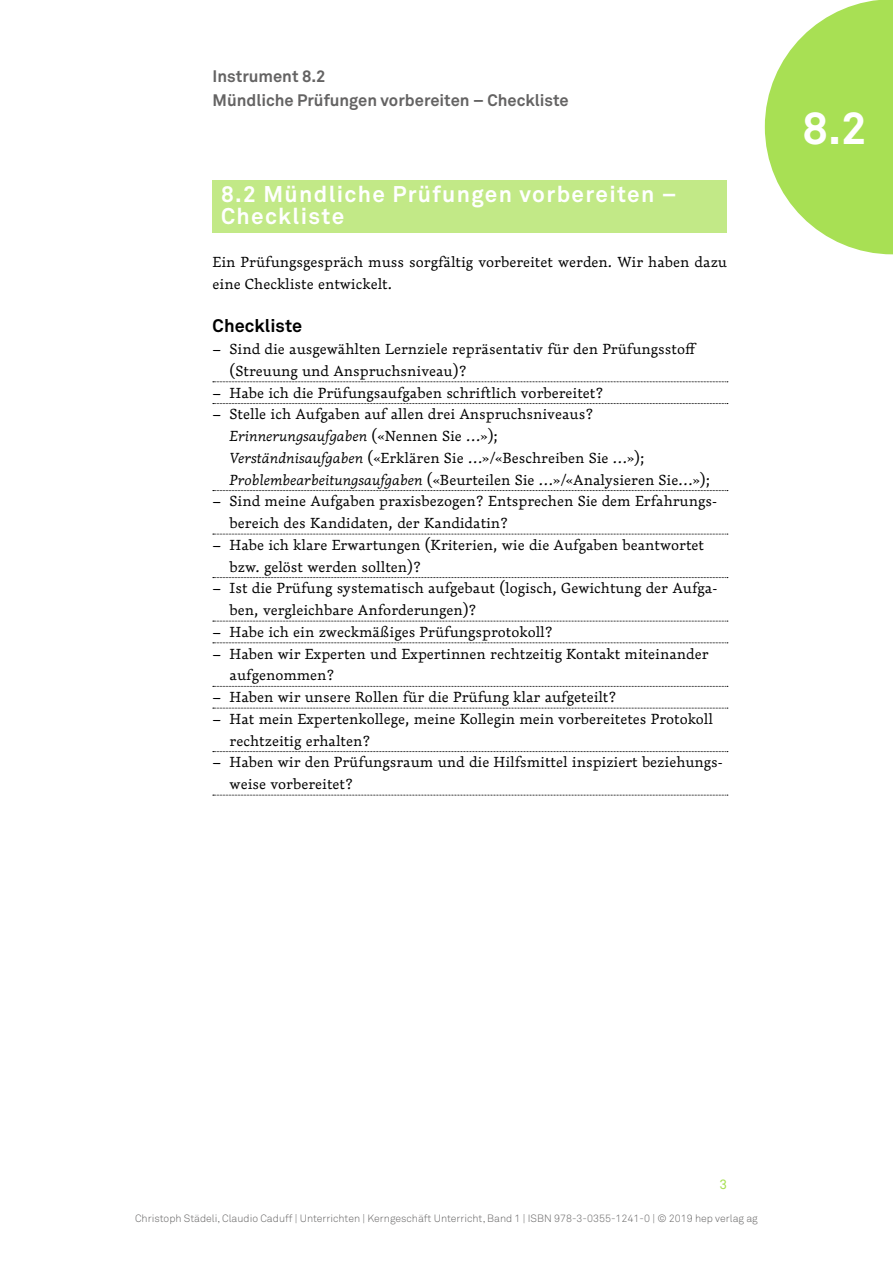
<style>
.page{position:relative;width:893px;height:1263px;background:#fff}
.page>*{position:absolute;margin:0;border:0;box-sizing:border-box;transform-origin:0 0}
.t1{font:700 45px "Akkurat Std";color:#fff}
._2_Überschrift_1_ohn{font:700 22.5px/21.8px "Akkurat Std";letter-spacing:.06em;color:#fff}
._2_Überschrift_2_ohn{font:700 18px "Akkurat Std";letter-spacing:.005em;color:#000}
.t2{font:700 16.5px/24px "Akkurat Std";color:#646363}
._4_Lauftext{font:300 14.25px/21.8px "Dederon LOT";color:#000}
.t3{font:13.5px "Akkurat Std";color:#a8e054}
.t4{font:300 10.5px "Akkurat Std";color:#646363}
.s1{font-style:italic}
</style>
<div class="page">
<svg style="left:765px;top:0;width:128px;height:254px"></svg>
<div style="left:213px;top:180px;width:514px;height:53px;background:#c2e987"></div>
<svg style="left:213px;top:382px;width:515px;height:1px"></svg>
<svg style="left:213px;top:403px;width:515px;height:1px"></svg>
<svg style="left:213px;top:490px;width:515px;height:1px"></svg>
<svg style="left:213px;top:534px;width:515px;height:1px"></svg>
<svg style="left:213px;top:577px;width:515px;height:1px"></svg>
<svg style="left:213px;top:621px;width:515px;height:1px"></svg>
<svg style="left:213px;top:643px;width:515px;height:1px"></svg>
<svg style="left:213px;top:686px;width:515px;height:1px"></svg>
<svg style="left:213px;top:708px;width:515px;height:1px"></svg>
<svg style="left:213px;top:751px;width:515px;height:1px"></svg>
<svg style="left:213px;top:795px;width:515px;height:1px"></svg>
<p class="t2" style="left:213px;top:64px;width:358px">Instrument 8.2<br>Mündliche Prüfungen vorbereiten – Checkliste</p>
<p class="_2_Überschrift_1_ohn" style="left:221px;top:183px;width:457px">8.2 Mündliche Prüfungen vorbereiten –<br>Checkliste</p>
<p class="_4_Lauftext" style="left:213px;top:251px;width:516px">Ein Prüfungsgespräch muss sorgfältig vorbereitet werden. Wir haben dazu eine Checkliste entwickelt.</p>
<p class="_2_Überschrift_2_ohn" style="left:213px;top:315px;width:91px">Checkliste</p>
<p class="_4_Lauftext" style="left:230px;top:338px;width:468px;text-indent:-17px">– Sind die ausgewählten Lernziele repräsentativ für den Prüfungsstoff (Streuung und Anspruchsniveau)?</p>
<p class="_4_Lauftext" style="left:213px;top:382px;width:392px">– Habe ich die Prüfungsaufgaben schriftlich vorbereitet?</p>
<p class="_4_Lauftext" style="left:230px;top:403px;width:482px;text-indent:-17px">– Stelle ich Aufgaben auf allen drei Anspruchsniveaus?<br><span class="s1">Erinnerungsaufgaben</span> («Nennen Sie …»);<br><span class="s1">Verständnisaufgaben</span> («Erklären Sie …»/«Beschreiben Sie …»); <span class="s1">Problembearbeitungsaufgaben</span> («Beurteilen Sie …»/«Analysieren Sie…»);</p>
<p class="_4_Lauftext" style="left:230px;top:490px;width:489px;text-indent:-17px">– Sind meine Aufgaben praxisbezogen? Entsprechen Sie dem Erfahrungs&shy;bereich des Kandidaten, der Kandidatin?</p>
<p class="_4_Lauftext" style="left:230px;top:534px;width:476px;text-indent:-17px">– Habe ich klare Erwartungen (Kriterien, wie die Aufgaben beantwortet bzw. gelöst werden sollten)?</p>
<p class="_4_Lauftext" style="left:230px;top:577px;width:489px;text-indent:-17px">– Ist die Prüfung systematisch aufgebaut (logisch, Gewichtung der Aufga&shy;ben, vergleichbare Anforderungen)?</p>
<p class="_4_Lauftext" style="left:213px;top:621px;width:342px">– Habe ich ein zweckmäßiges Prüfungsprotokoll?</p>
<p class="_4_Lauftext" style="left:230px;top:643px;width:480px;text-indent:-17px">– Haben wir Experten und Expertinnen rechtzeitig Kontakt miteinander aufgenommen?</p>
<p class="_4_Lauftext" style="left:213px;top:686px;width:406px">– Haben wir unsere Rollen für die Prüfung klar aufgeteilt?</p>
<p class="_4_Lauftext" style="left:230px;top:708px;width:485px;text-indent:-17px">– Hat mein Expertenkollege, meine Kollegin mein vorbereitetes Protokoll rechtzeitig erhalten?</p>
<p class="_4_Lauftext" style="left:230px;top:751px;width:495px;text-indent:-17px">– Haben wir den Prüfungsraum und die Hilfsmittel inspiziert beziehungs&shy;weise vorbereitet?</p>
<h1 class="t1" style="left:802px;top:101px;width:66px">8.2</h1>
<p class="t3" style="left:719px;top:1176px;width:9px">3</p>
<p class="t4" style="left:135px;top:1212px;width:624px">Christoph Städeli, Claudio Caduff | Unterrichten | Kerngeschäft Unterricht, Band 1 | ISBN 978-3-0355-1241-0 | © 2019 hep verlag ag</p>
</div>
